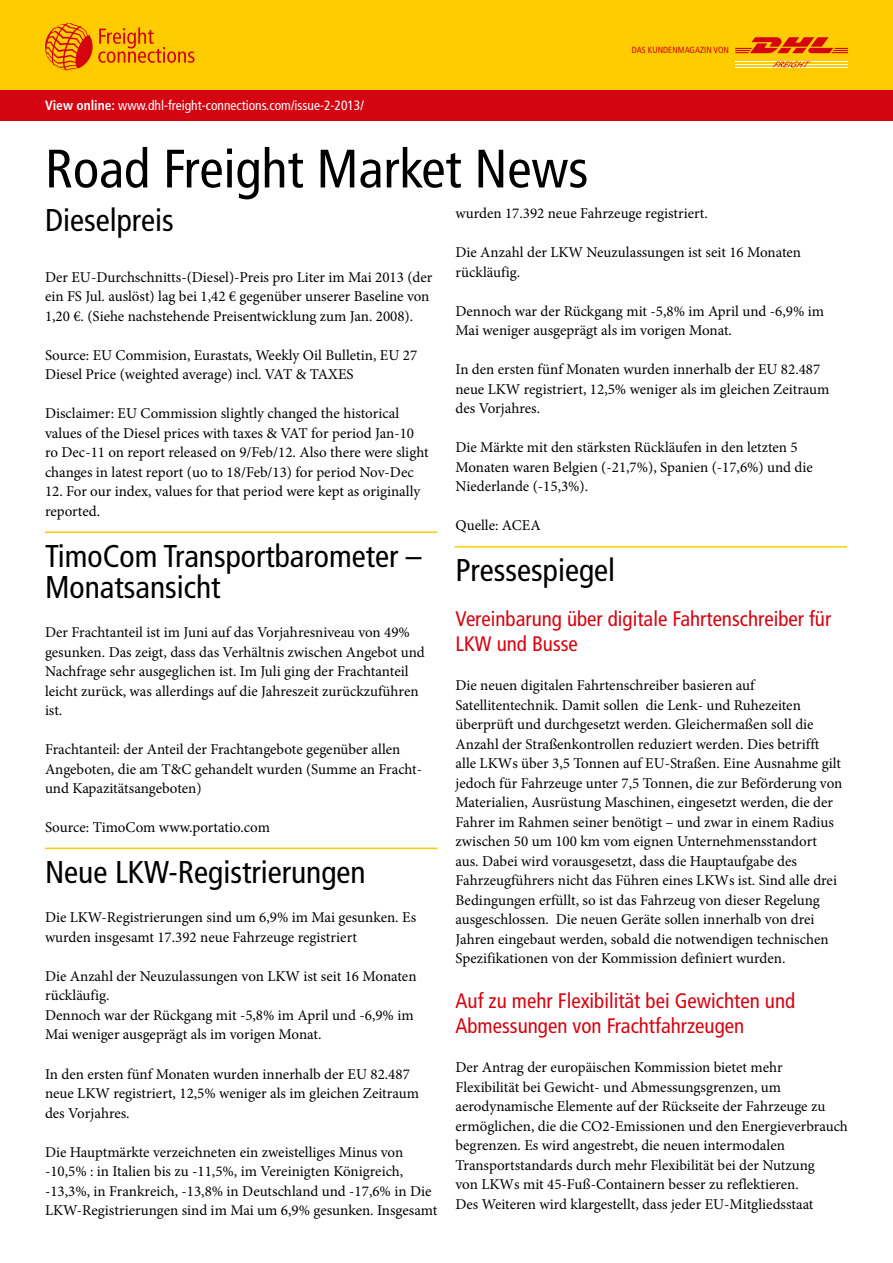
<style>
.page{position:relative;width:893px;height:1263px;background:#fff}
.page>*{position:absolute;margin:0;border:0;box-sizing:border-box;transform-origin:0 0}
.t1{font:condensed 54px "Frutiger LT Std";color:#000}
.t2{font:condensed 31.5px/31.5px "Frutiger LT Std";color:#000}
.t3{font:condensed 21px/25.2px "Frutiger LT Std";color:#d40511}
.t4{font:15px/19.5px "Minion Pro";color:#000}
.t5{font:condensed 13.5px "Frutiger LT Std";color:#fff}
.t6{font:condensed 8.85px "Frutiger LT Std";color:#d40511}
.s1{font-weight:700}
</style>
<div class="page">
<div style="left:0;top:0;width:893px;height:90px;background:#fc0"></div>
<svg style="left:98px;top:27px;width:97px;height:36px"></svg>
<svg style="left:46px;top:23px;width:45px;height:48px"></svg>
<hr style="left:735px;top:62px;width:113px;height:1px;background:#fff">
<hr style="left:735px;top:64px;width:113px;height:1px;background:#fff">
<hr style="left:735px;top:67px;width:113px;height:1px;background:#fff">
<svg style="left:773px;top:61px;width:37px;height:6px"></svg>
<svg style="left:735px;top:37px;width:113px;height:16px"></svg>
<div style="left:0;top:90px;width:893px;height:30px;background:#d40511"></div>
<hr style="left:45px;top:531px;width:392px;height:2px;background:#fc0">
<hr style="left:45px;top:848px;width:392px;height:1px;background:#fc0">
<hr style="left:455px;top:546px;width:392px;height:2px;background:#fc0">
<p class="t5" style="left:45px;top:97px;width:320px"><span class="s1">View online:</span> www.dhl-freight-connections.com/issue-2-2013/</p>
<h1 class="t1" style="left:45px;top:137px;width:545px">Road Freight Market News</h1>
<p class="t6" style="left:632px;top:45px;width:99px">DAS KUNDENMAGAZIN VON</p>
<h2 class="t2" style="left:45px;top:204px;width:130px">Dieselpreis</h2>
<p class="t4" style="left:45px;top:267px;width:389px">Der EU-Durchschnitts-(Diesel)-Preis pro Liter im Mai 2013 (der ein FS Jul. auslöst) lag bei 1,42 € gegenüber unserer Baseline von<br>1,20 €. (Siehe nachstehende Preisentwicklung zum Jan. 2008).</p>
<p class="t4" style="left:45px;top:345px;width:374px">Source: EU Commision, Eurastats, Weekly Oil Bulletin, EU 27<br>Diesel Price (weighted average) incl. VAT &amp; TAXES</p>
<p class="t4" style="left:45px;top:404px;width:385px">Disclaimer: EU Commission slightly changed the historical values of the Diesel prices with taxes &amp; VAT for period Jan-10 ro Dec-11 on report released on 9/Feb/12. Also there were slight changes in latest report (uo to 18/Feb/13) for period Nov-Dec</p>
<p class="t4" style="left:45px;top:482px;width:377px">12. For our index, values for that period were kept as originally reported.</p>
<h2 class="t2" style="left:45px;top:540px;width:378px">TimoCom Transportbarometer –<br>Monatsansicht</h2>
<p class="t4" style="left:45px;top:623px;width:381px">Der Frachtanteil ist im Juni auf das Vorjahresniveau von 49% gesunken. Das zeigt, dass das Verhältnis zwischen Angebot und Nachfrage sehr ausgeglichen ist. Im Juli ging der Frachtanteil leicht zurück, was allerdings auf die Jahreszeit zurückzuführen ist.</p>
<p class="t4" style="left:45px;top:740px;width:379px">Frachtanteil: der Anteil der Frachtangebote gegenüber allen<br>Angeboten, die am T&amp;C gehandelt wurden (Summe an Fracht&shy;und Kapazitätsangeboten)</p>
<p class="t4" style="left:45px;top:818px;width:227px">Source: TimoCom www.portatio.com</p>
<h2 class="t2" style="left:45px;top:857px;width:322px">Neue LKW-Registrierungen</h2>
<p class="t4" style="left:45px;top:908px;width:373px">Die LKW-Registrierungen sind um 6,9% im Mai gesunken. Es wurden insgesamt 17.392 neue Fahrzeuge registriert</p>
<p class="t4" style="left:45px;top:966px;width:373px">Die Anzahl der Neuzulassungen von LKW ist seit 16 Monaten rückläufig.<br>Dennoch war der Rückgang mit -5,8% im April und -6,9% im Mai weniger ausgeprägt als im vorigen Monat.</p>
<p class="t4" style="left:45px;top:1064px;width:376px">In den ersten fünf Monaten wurden innerhalb der EU 82.487 neue LKW registriert, 12,5% weniger als im gleichen Zeitraum des Vorjahres.</p>
<p class="t4" style="left:45px;top:1142px;width:394px">Die Hauptmärkte verzeichneten ein zweistelliges Minus von -10,5% : in Italien bis zu -11,5%, im Vereinigten Königreich, -13,3%, in Frankreich, -13,8% in Deutschland und -17,6% in Die LKW-Registrierungen sind im Mai um 6,9% gesunken. Insgesamt</p>
<p class="t4" style="left:455px;top:204px;width:254px">wurden 17.392 neue Fahrzeuge registriert.</p>
<p class="t4" style="left:455px;top:243px;width:347px">Die Anzahl der LKW Neuzulassungen ist seit 16 Monaten rückläufig.</p>
<p class="t4" style="left:455px;top:301px;width:370px">Dennoch war der Rückgang mit -5,8% im April und -6,9% im<br>Mai weniger ausgeprägt als im vorigen Monat.</p>
<p class="t4" style="left:455px;top:360px;width:376px">In den ersten fünf Monaten wurden innerhalb der EU 82.487 neue LKW registriert, 12,5% weniger als im gleichen Zeitraum des Vorjahres.</p>
<p class="t4" style="left:455px;top:438px;width:359px">Die Märkte mit den stärksten Rückläufen in den letzten 5<br>Monaten waren Belgien (-21,7%), Spanien (-17,6%) und die<br>Niederlande (-15,3%).</p>
<p class="t4" style="left:455px;top:516px;width:87px">Quelle: ACEA</p>
<h2 class="t2" style="left:455px;top:555px;width:161px">Pressespiegel</h2>
<h3 class="t3" style="left:455px;top:606px;width:377px">Vereinbarung über digitale Fahrtenschreiber für<br>LKW und Busse</h3>
<p class="t4" style="left:455px;top:676px;width:388px">Die neuen digitalen Fahrtenschreiber basieren auf Satellitentechnik. Damit sollen die Lenk- und Ruhezeiten überprüft und durchgesetzt werden. Gleichermaßen soll die Anzahl der Straßenkontrollen reduziert werden. Dies betrifft alle LKWs über 3,5 Tonnen auf EU-Straßen. Eine Ausnahme gilt jedoch für Fahrzeuge unter 7,5 Tonnen, die zur Beförderung von Materialien, Ausrüstung Maschinen, eingesetzt werden, die der Fahrer im Rahmen seiner benötigt – und zwar in einem Radius zwischen 50 um 100 km vom eignen Unternehmensstandort aus. Dabei wird vorausgesetzt, dass die Hauptaufgabe des Fahrzeugführers nicht das Führen eines LKWs ist. Sind alle drei Bedingungen erfüllt, so ist das Fahrzeug von dieser Regelung ausgeschlossen. Die neuen Geräte sollen innerhalb von drei Jahren eingebaut werden, sobald die notwendigen technischen Spezifikationen von der Kommission definiert wurden.</p>
<h3 class="t3" style="left:455px;top:988px;width:341px">Auf zu mehr Flexibilität bei Gewichten und<br>Abmessungen von Frachtfahrzeugen</h3>
<p class="t4" style="left:455px;top:1057px;width:394px">Der Antrag der europäischen Kommission bietet mehr Flexibilität bei Gewicht- und Abmessungsgrenzen, um aerodynamische Elemente auf der Rückseite der Fahrzeuge zu ermöglichen, die die CO2-Emissionen und den Energieverbrauch begrenzen. Es wird angestrebt, die neuen intermodalen Transportstandards durch mehr Flexibilität bei der Nutzung<br>von LKWs mit 45-Fuß-Containern besser zu reflektieren.<br>Des Weiteren wird klargestellt, dass jeder EU-Mitgliedsstaat</p>
</div>
